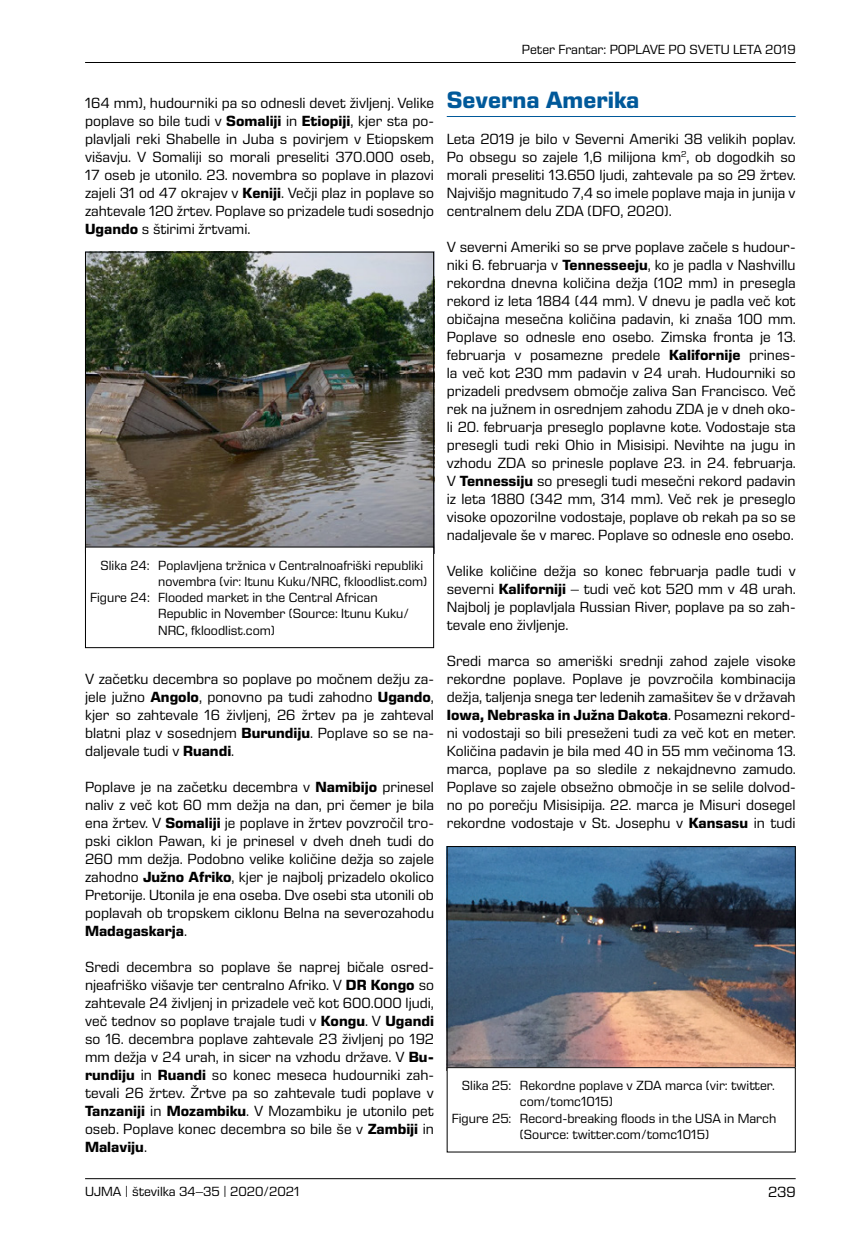
<style>
.page{position:relative;width:851px;height:1234px;background:#fff}
.page>*{position:absolute;margin:0;border:0;box-sizing:border-box;transform-origin:0 0}
._01_Naslov_Mo__W_14{font:700 24px "Eurostile Next LT Pro";color:#00599a}
._00_normal_10pt_SLO{font:15px/18px "Eurostile Next LT Pro";color:#000;text-align:justify}
._06_podpis_pod_sliko{font:13.5px/16.2px "Eurostile Next LT Pro";color:#000}
.s1{font-weight:700}
</style>
<div class="page">
<hr style="left:85px;top:1177px;width:710px;height:1px;background:#000">
<hr style="left:85px;top:62px;width:710px;height:1px;background:#000">
<hr style="left:446px;top:116px;width:349px;height:1px;background:#00599a">
<img style="left:87px;top:254px;width:345px;height:292px">
<div style="left:85px;top:546px;width:349px;height:102px;border:1px solid #000"></div>
<img style="left:448px;top:848px;width:345px;height:218px">
<div style="left:446px;top:846px;width:349px;height:224px;border:1px solid #000"></div>
<div style="left:447px;top:1067px;width:348px;height:84px;background:#fff"></div>
<div style="left:446px;top:1066px;width:349px;height:86px;border:1px solid #000"></div>
<p class="_06_podpis_pod_sliko" style="left:521px;top:41px;width:275px">Peter Frantar: POPLAVE PO SVETU LETA 2019</p>
<p class="_00_normal_10pt_SLO" style="left:85px;top:94px;width:350px">164 mm), hudourniki pa so odnesli devet življenj. Velike poplave so bile tudi v <span class="s1">Somaliji</span> in <span class="s1">Etiopiji</span>, kjer sta po&shy;plavljali reki Shabelle in Juba s povirjem v Etiopskem višavju. V Somaliji so morali preseliti 370.000 oseb, 17 oseb je utonilo. 23. novembra so poplave in plazovi zajeli 31 od 47 okrajev v <span class="s1">Keniji</span>. Večji plaz in poplave so zahtevale 120 žrtev. Poplave so prizadele tudi sosednjo <span class="s1">Ugando</span> s štirimi žrtvami.</p>
<p class="_06_podpis_pod_sliko" style="left:158px;top:557px;width:270px;text-indent:-58px">Slika 24: Poplavljena tržnica v Centralnoafriški republiki novembra (vir: Itunu Kuku/NRC, fkloodlist.com)</p>
<p class="_06_podpis_pod_sliko" style="left:158px;top:589px;width:252px;text-indent:-68px">Figure 24: Flooded market in the Central African<br>Republic in November (Source: Itunu Kuku/<br>NRC, fkloodlist.com)</p>
<p class="_00_normal_10pt_SLO" style="left:85px;top:670px;width:350px">V začetku decembra so poplave po močnem dežju za&shy;jele južno <span class="s1">Angolo</span>, ponovno pa tudi zahodno <span class="s1">Ugando</span>, kjer so zahtevale 16 življenj, 26 žrtev pa je zahteval blatni plaz v sosednjem <span class="s1">Burundiju</span>. Poplave so se na&shy;daljevale tudi v <span class="s1">Ruandi</span>.</p>
<p class="_00_normal_10pt_SLO" style="left:85px;top:778px;width:350px">Poplave je na začetku decembra v <span class="s1">Namibijo</span> prinesel naliv z več kot 60 mm dežja na dan, pri čemer je bila ena žrtev. V <span class="s1">Somaliji</span> je poplave in žrtev povzročil tro&shy;pski ciklon Pawan, ki je prinesel v dveh dneh tudi do 260 mm dežja. Podobno velike količine dežja so zajele zahodno <span class="s1">Južno Afriko</span>, kjer je najbolj prizadelo okolico Pretorije. Utonila je ena oseba. Dve osebi sta utonili ob poplavah ob tropskem ciklonu Belna na severozahodu <span class="s1">Madagaskarja</span>.</p>
<p class="_00_normal_10pt_SLO" style="left:85px;top:958px;width:350px">Sredi decembra so poplave še naprej bičale osred&shy;njeafriško višavje ter centralno Afriko. V <span class="s1">DR Kongo</span> so zahtevale 24 življenj in prizadele več kot 600.000 ljudi, več tednov so poplave trajale tudi v <span class="s1">Kongu</span>. V <span class="s1">Ugandi </span>so 16. decembra poplave zahtevale 23 življenj po 192 mm dežja v 24 urah, in sicer na vzhodu države. V <span class="s1">Bu&shy;rundiju</span> in <span class="s1">Ruandi</span> so konec meseca hudourniki zah&shy;tevali 26 žrtev. Žrtve pa so zahtevale tudi poplave v <span class="s1">Tanzaniji</span> in <span class="s1">Mozambiku</span>. V Mozambiku je utonilo pet oseb. Poplave konec decembra so bile še v <span class="s1">Zambiji</span> in <span class="s1">Malaviju</span>.</p>
<p class="_01_Naslov_Mo__W_14" style="left:446px;top:86px;width:194px">Severna Amerika</p>
<p class="_00_normal_10pt_SLO" style="left:446px;top:130px;width:351px">Leta 2019 je bilo v Severni Ameriki 38 velikih poplav.<br>Po obsegu so zajele 1,6 milijona km<sup>2</sup>, ob dogodkih so morali preseliti 13.650 ljudi, zahtevale pa so 29 žrtev.<br>Najvišjo magnitudo 7,4 so imele poplave maja in junija v centralnem delu ZDA (DFO, 2020).</p>
<p class="_00_normal_10pt_SLO" style="left:446px;top:238px;width:350px">V severni Ameriki so se prve poplave začele s hudour&shy;niki 6. februarja v <span class="s1">Tennesseeju</span>, ko je padla v Nashvillu rekordna dnevna količina dežja (102 mm) in presegla rekord iz leta 1884 (44 mm). V dnevu je padla več kot običajna mesečna količina padavin, ki znaša 100 mm.<br>Poplave so odnesle eno osebo. Zimska fronta je 13. februarja v posamezne predele <span class="s1">Kalifornije</span> prines&shy;la več kot 230 mm padavin v 24 urah. Hudourniki so prizadeli predvsem območje zaliva San Francisco. Več rek na južnem in osrednjem zahodu ZDA je v dneh oko&shy;li 20. februarja preseglo poplavne kote. Vodostaje sta presegli tudi reki Ohio in Misisipi. Nevihte na jugu in vzhodu ZDA so prinesle poplave 23. in 24. februarja.<br>V <span class="s1">Tennessiju</span> so presegli tudi mesečni rekord padavin iz leta 1880 (342 mm, 314 mm). Več rek je preseglo visoke opozorilne vodostaje, poplave ob rekah pa so se nadaljevale še v marec. Poplave so odnesle eno osebo.</p>
<p class="_00_normal_10pt_SLO" style="left:446px;top:562px;width:350px">Velike količine dežja so konec februarja padle tudi v severni <span class="s1">Kaliforniji</span> – tudi več kot 520 mm v 48 urah.<br>Najbolj je poplavljala Russian River, poplave pa so zah&shy;tevale eno življenje.</p>
<p class="_00_normal_10pt_SLO" style="left:446px;top:652px;width:350px">Sredi marca so ameriški srednji zahod zajele visoke rekordne poplave. Poplave je povzročila kombinacija dežja, taljenja snega ter ledenih zamašitev še v državah <span class="s1">Iowa, Nebraska in Južna Dakota</span>. Posamezni rekord&shy;ni vodostaji so bili preseženi tudi za več kot en meter.<br>Količina padavin je bila med 40 in 55 mm večinoma 13. marca, poplave pa so sledile z nekajdnevno zamudo.<br>Poplave so zajele obsežno območje in se selile dolvod&shy;no po porečju Misisipija. 22. marca je Misuri dosegel rekordne vodostaje v St. Josephu v <span class="s1">Kansasu</span> in tudi</p>
<p class="_06_podpis_pod_sliko" style="left:519px;top:1077px;width:256px;text-indent:-58px">Slika 25: Rekordne poplave v ZDA marca (vir: twitter. com/tomc1015)</p>
<p class="_06_podpis_pod_sliko" style="left:451px;top:1109px;width:326px;text-align:center">Figure 25: Record-breaking floods in the USA in March (Source: twitter.com/tomc1015)</p>
<p class="_06_podpis_pod_sliko" style="left:85px;top:1182px;width:216px">UJMA | številka 34–35 | 2020/2021</p>
<p class="_00_normal_10pt_SLO" style="left:768px;top:1182px;width:29px">239</p>
</div>
